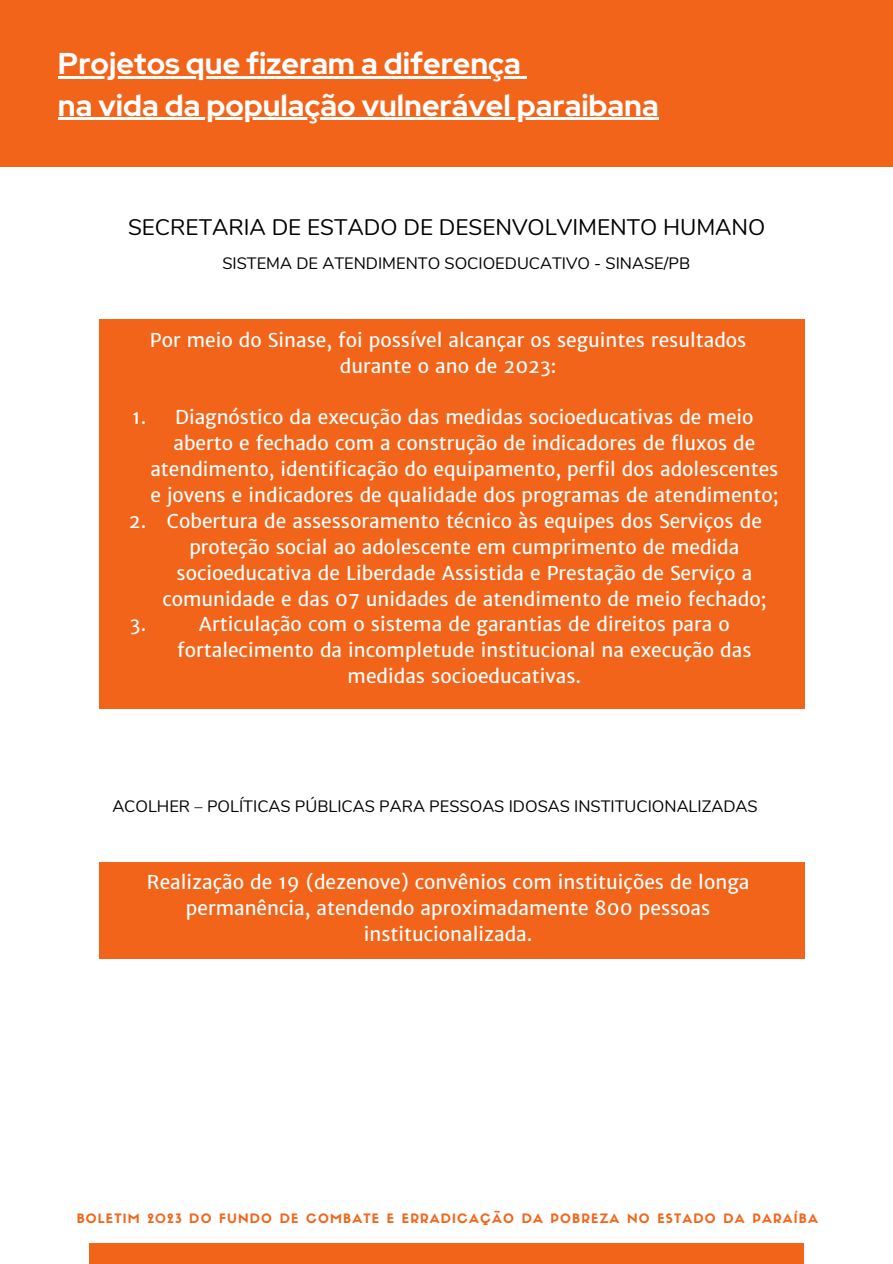
<style>
.page{position:relative;width:893px;height:1264px;background:#fff}
.page>*{position:absolute;margin:0;border:0;box-sizing:border-box;transform-origin:0 0}
.t1{font:700 30px "Red Hat Display";color:#fff}
.t2{font:22.5px "Nunito";color:#000}
.t3{font:19.2px/25.8px "Merriweather Sans";color:#fff;text-align:center}
.t4{font:16.5px "Nunito";color:#000}
.t5{font:12.75px "Sifonn Basic";letter-spacing:.09em;color:#f26419}
</style>
<div class="page">
<div style="left:0;top:0;width:892px;height:166px;background:#f26419"></div>
<div style="left:89px;top:1243px;width:715px;height:20px;background:#f26419"></div>
<div style="left:99px;top:319px;width:705px;height:389px;background:#f26419"></div>
<hr style="left:58px;top:76px;width:463px;height:2px;background:#fff">
<svg style="left:521px;top:76px;width:6px;height:2px"></svg>
<hr style="left:58px;top:118px;width:600px;height:2px;background:#fff">
<div style="left:99px;top:861px;width:705px;height:97px;background:#f26419"></div>
<h3 class="t1" style="left:58px;top:43px;width:464px">Projetos que fizeram a diferença</h3>
<h3 class="t1" style="left:58px;top:85px;width:602px">na vida da população vulnerável paraibana</h3>
<h3 class="t2" style="left:128px;top:212px;width:638px">SECRETARIA DE ESTADO DE DESENVOLVIMENTO HUMANO</h3>
<h3 class="t4" style="left:222px;top:252px;width:469px">SISTEMA DE ATENDIMENTO SOCIOEDUCATIVO - SINASE/PB</h3>
<h1 class="t3" style="left:150px;top:327px;width:598px">Por meio do Sinase, foi possível alcançar os seguintes resultados durante o ano de 2023:</h1>
<h2 class="t3" style="left:150px;top:404px;width:629px">Diagnóstico da execução das medidas socioeducativas de meio aberto e fechado com a construção de indicadores de fluxos de atendimento, identificação do equipamento, perfil dos adolescentes e jovens e indicadores de qualidade dos programas de atendimento;</h2>
<p class="t3" style="left:132px;top:404px;width:16px">1.</p>
<p class="t3" style="left:129px;top:508px;width:19px">2.</p>
<p class="t3" style="left:130px;top:611px;width:18px">3.</p>
<h4 class="t3" style="left:162px;top:508px;width:605px">Cobertura de assessoramento técnico às equipes dos Serviços de proteção social ao adolescente em cumprimento de medida socioeducativa de Liberdade Assistida e Prestação de Serviço a comunidade e das 07 unidades de atendimento de meio fechado;</h4>
<h3 class="t3" style="left:177px;top:611px;width:575px">Articulação com o sistema de garantias de direitos para o fortalecimento da incompletude institucional na execução das medidas socioeducativas.</h3>
<p class="t4" style="left:112px;top:794px;width:646px">ACOLHER – POLÍTICAS PÚBLICAS PARA PESSOAS IDOSAS INSTITUCIONALIZADAS</p>
<p class="t3" style="left:147px;top:869px;width:603px">Realização de 19 (dezenove) convênios com instituições de longa permanência, atendendo aproximadamente 800 pessoas institucionalizada.</p>
<h4 class="t5" style="left:77px;top:1213px;width:742px">BOLETIM 2023 DO FUNDO DE COMBATE E ERRADICAÇÃO DA POBREZA NO ESTADO DA PARAÍBA</h4>
</div>
